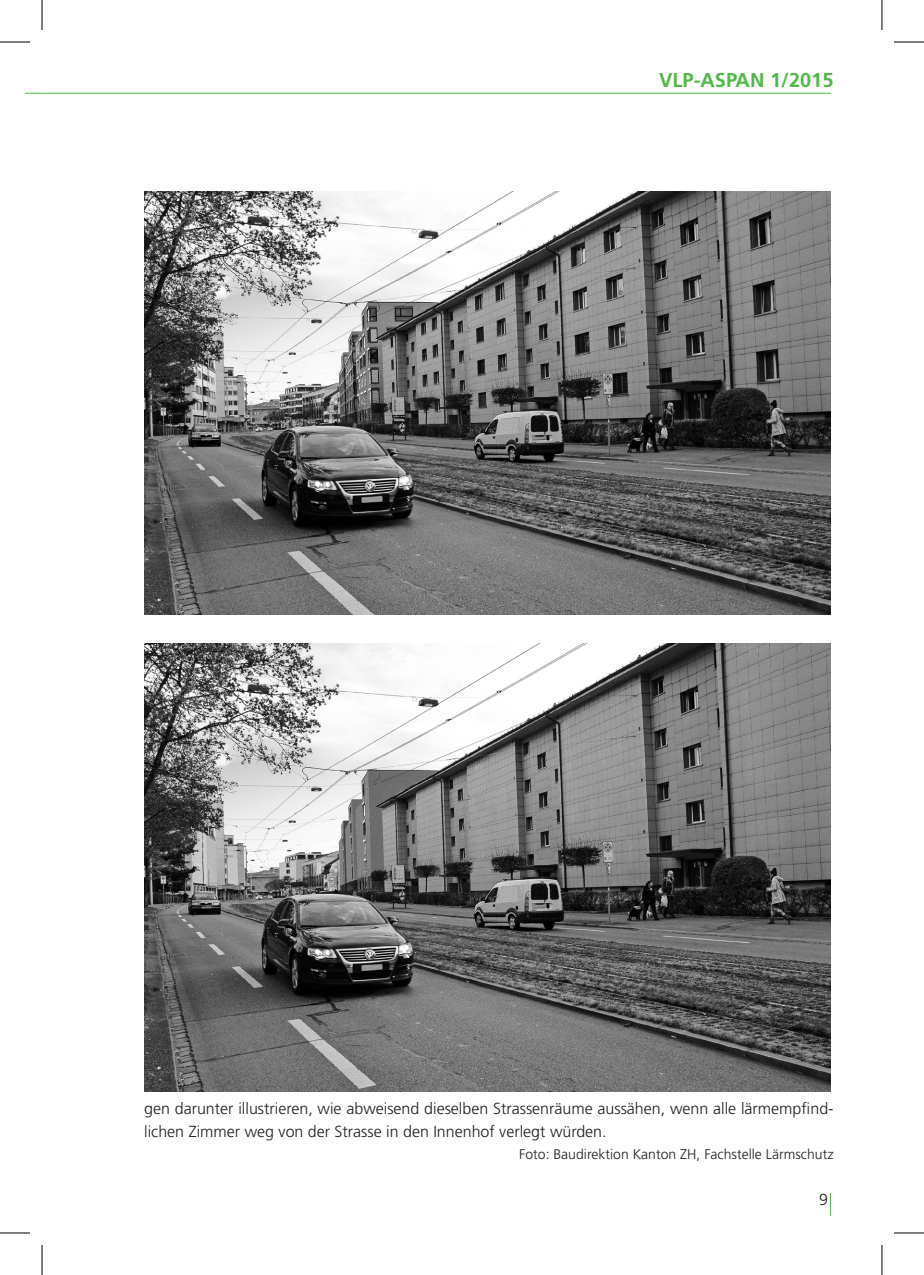
<style>
.page{position:relative;width:924px;height:1275px;background:#fff}
.page>*{position:absolute;margin:0;border:0;box-sizing:border-box;transform-origin:0 0}
.t1{font:700 20px "Frutiger LT Std";color:#51b948}
.t2{font:300 16px/22.6px "Frutiger LT Std";color:#231f20}
.t3{font:300 14px "Frutiger LT Std";color:#231f20}
</style>
<div class="page">
<svg style="left:25px;top:93px;width:18px;height:1px"></svg>
<hr style="left:43px;top:93px;width:787px;height:1px;background:#51b948">
<img style="left:144px;top:192px;width:686px;height:423px">
<img style="left:144px;top:643px;width:686px;height:448px">
<hr style="left:0;top:42px;width:30px;height:1px;background:#000">
<hr style="left:893px;top:42px;width:30px;height:1px;background:#000">
<hr style="left:0;top:1232px;width:30px;height:1px;background:#000">
<hr style="left:893px;top:1232px;width:30px;height:1px;background:#000">
<hr style="left:42px;top:0;width:1px;height:30px;background:#000">
<hr style="left:42px;top:1245px;width:1px;height:30px;background:#000">
<hr style="left:881px;top:0;width:1px;height:30px;background:#000">
<hr style="left:881px;top:1245px;width:1px;height:30px;background:#000">
<p class="t1" style="left:659px;top:69px;width:176px">VLP-ASPAN 1/2015</p>
<p class="t2" style="left:144px;top:1097px;width:690px">gen darunter illustrieren, wie abweisend dieselben Strassenräume aussähen, wenn alle lärmempfind&shy;lichen Zimmer weg von der Strasse in den Innenhof verlegt würden.</p>
<p class="t3" style="left:519px;top:1146px;width:315px">Foto: Baudirektion Kanton ZH, Fachstelle Lärmschutz</p>
<p class="t2" style="left:818px;top:1188px;width:10px">9</p>
</div>
